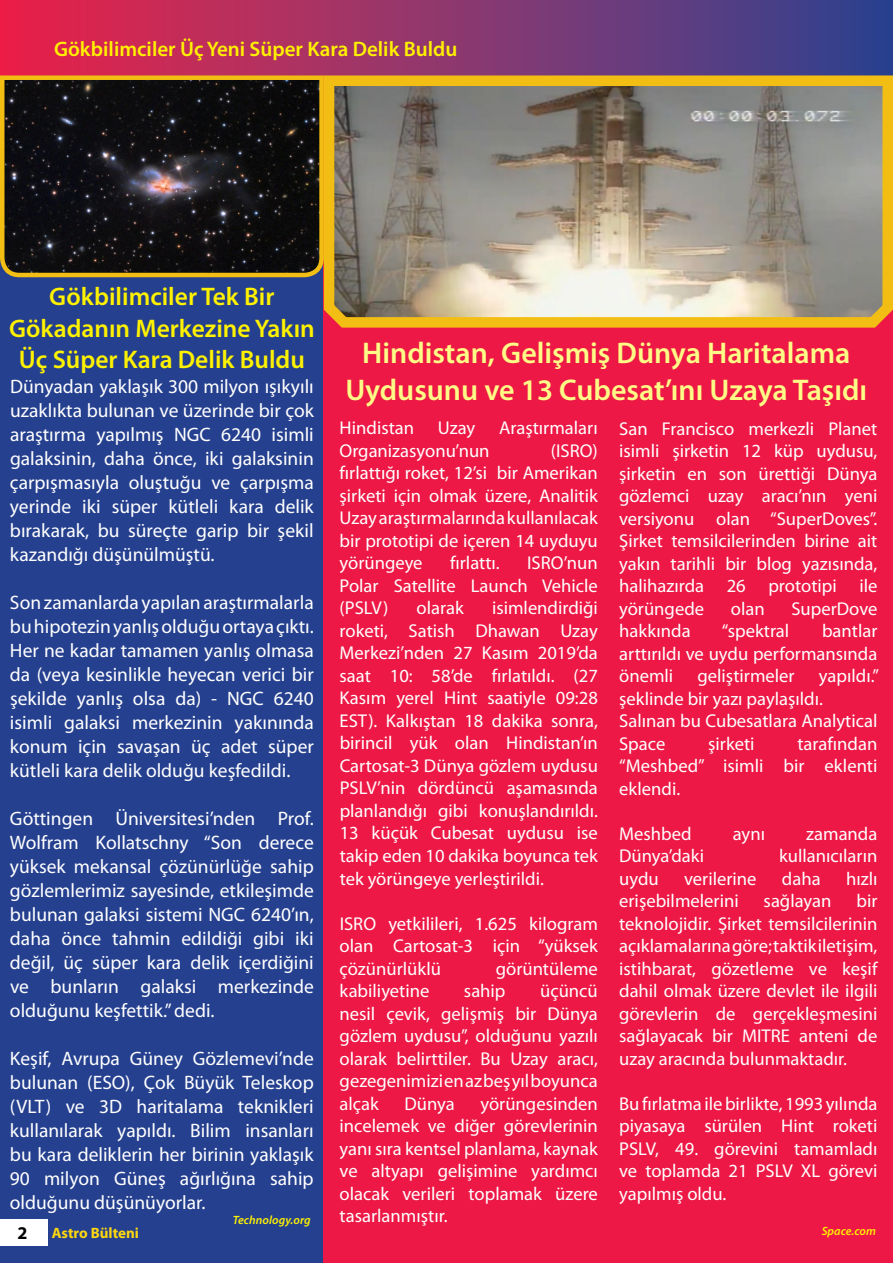
<style>
.page{position:relative;width:893px;height:1263px;background:#fff}
.page>*{position:absolute;margin:0;border:0;box-sizing:border-box;transform-origin:0 0}
.t1{font:600 30px/37.5px "Myriad Pro";color:#fefb86;text-align:center}
.t2{font:600 25.5px/31.5px "Myriad Pro";color:#fff200;text-align:center}
.t3{font:600 21px "Myriad Pro";color:#fff200}
.t4{font:19.5px/24px "Myriad Pro";color:#fff;text-align:justify}
.t5{font:18.6px/22.5px "Myriad Pro";color:#fff;text-align:justify}
.t6{font:700 18px "Myriad Pro";color:#000}
.t7{font:700 15px "Myriad Pro";color:#fed70e}
.t8{font:italic 600 12px "Myriad Pro";letter-spacing:.005em;color:#fff200}
</style>
<div class="page">
<div style="left:0;top:75px;width:324px;height:1188px;background:#25408f"></div>
<div style="left:324px;top:75px;width:569px;height:1188px;background:#ed1845"></div>
<div style="left:0;top:1219px;width:47px;height:26px;background:#fff"></div>
<div style="left:0;top:0;width:893px;height:75px;background:linear-gradient(to right,#ec2549,#2e4592)"></div>
<svg style="left:0;top:73px;width:319px;height:205px;background:#241e18"></svg>
<svg style="left:319px;top:70px;width:574px;height:263px;background:#a6957b"></svg>
<p class="t3" style="left:54px;top:35px;width:405px">Gökbilimciler Üç Yeni Süper Kara Delik Buldu</p>
<h2 class="t2" style="left:9px;top:280px;width:307px">Gökbilimciler Tek Bir<br>Gökadanın Merkezine Yakın<br>Üç Süper Kara Delik Buldu</h2>
<p class="t4" style="left:10px;top:374px;width:305px">Dünyadan yaklaşık 300 milyon ışıkyılı uzaklıkta bulunan ve üzerinde bir çok araştırma yapılmış NGC 6240 isimli galaksinin, daha önce, iki galaksinin çarpışmasıyla oluştuğu ve çarpışma yerinde iki süper kütleli kara delik bırakarak, bu süreçte garip bir şekil kazandığı düşünülmüştü.</p>
<p class="t4" style="left:10px;top:590px;width:305px">Son zamanlarda yapılan araştırmalarla buhipotezinyanlışolduğuortayaçıktı.<br>Her ne kadar tamamen yanlış olmasa da (veya kesinlikle heyecan verici bir şekilde yanlış olsa da) - NGC 6240 isimli galaksi merkezinin yakınında konum için savaşan üç adet süper kütleli kara delik olduğu keşfedildi.</p>
<p class="t4" style="left:10px;top:806px;width:305px">Göttingen Üniversitesi’nden Prof.<br>Wolfram Kollatschny “Son derece yüksek mekansal çözünürlüğe sahip gözlemlerimiz sayesinde, etkileşimde bulunan galaksi sistemi NGC 6240’ın, daha önce tahmin edildiği gibi iki değil, üç süper kara delik içerdiğini ve bunların galaksi merkezinde olduğunu keşfettik.”dedi.</p>
<p class="t4" style="left:10px;top:1046px;width:305px">Keşif, Avrupa Güney Gözlemevi’nde bulunan (ESO), Çok Büyük Teleskop (VLT) ve 3D haritalama teknikleri kullanılarak yapıldı. Bilim insanları bu kara deliklerin her birinin yaklaşık 90 milyon Güneş ağırlığına sahip olduğunu düşünüyorlar.</p>
<p class="t8" style="left:233px;top:1212px;width:79px">Technology.org</p>
<p class="t6" style="left:18px;top:1221px;width:11px">2</p>
<p class="t7" style="left:52px;top:1223px;width:89px">Astro Bülteni</p>
<h1 class="t1" style="left:345px;top:333px;width:523px">Hindistan, Gelişmiş Dünya Haritalama<br>Uydusunu ve 13 Cubesat’ını Uzaya Taşıdı</h1>
<p class="t5" style="left:339px;top:416px;width:76px">Hindistan</p>
<p class="t5" style="left:438px;top:416px;width:39px">Uzay</p>
<p class="t5" style="left:499px;top:416px;width:100px">Araştırmaları</p>
<p class="t5" style="left:339px;top:439px;width:152px">Organizasyonu’nun</p>
<p class="t5" style="left:339px;top:439px;width:260px;text-indent:211px">(ISRO) fırlattığı roket, 12’si bir Amerikan şirketi için olmak üzere, Analitik Uzayaraştırmalarındakullanılacak bir prototipi de içeren 14 uyduyu yörüngeye</p>
<p class="t5" style="left:450px;top:552px;width:51px">fırlattı.</p>
<p class="t5" style="left:340px;top:552px;width:260px;text-indent:188px">ISRO’nun Polar Satellite Launch Vehicle (PSLV)</p>
<p class="t5" style="left:340px;top:597px;width:260px;text-indent:152px">isimlendirdiği roketi, Satish Dhawan Uzay Merkezi’nden 27 Kasım 2019’da saat 10: 58’de fırlatıldı. (27<br>Kasım yerel Hint saatiyle 09:28<br>EST). Kalkıştan 18 dakika sonra, birincil yük olan Hindistan’ın Cartosat-3 Dünya gözlem uydusu PSLV’nin dördüncü aşamasında planlandığı gibi konuşlandırıldı.<br>13 küçük Cubesat uydusu ise takip eden 10 dakika boyunca tek tek yörüngeye yerleştirildi.</p>
<p class="t5" style="left:340px;top:912px;width:260px">ISRO yetkilileri, 1.625 kilogram olan Cartosat-3 için “yüksek çözünürlüklü</p>
<p class="t5" style="left:417px;top:597px;width:49px">olarak</p>
<p class="t5" style="left:496px;top:957px;width:104px">görüntüleme</p>
<p class="t5" style="left:340px;top:979px;width:91px">kabiliyetine</p>
<p class="t5" style="left:464px;top:979px;width:43px">sahip</p>
<p class="t5" style="left:340px;top:979px;width:260px;text-indent:201px">üçüncü nesil çevik, gelişmiş bir Dünya gözlem uydusu”, olduğunu yazılı olarak belirttiler. Bu Uzay aracı, gezegenimizienazbeşyılboyunca alçak</p>
<p class="t5" style="left:340px;top:1092px;width:260px;text-indent:141px">yörüngesinden incelemek ve diğer görevlerinin yanı sıra kentsel planlama, kaynak ve altyapı gelişimine yardımcı olacak verileri toplamak üzere tasarlanmıştır.</p>
<p class="t5" style="left:404px;top:1092px;width:52px">Dünya</p>
<p class="t5" style="left:619px;top:417px;width:260px">San Francisco merkezli Planet isimli şirketin 12 küp uydusu, şirketin en son ürettiği Dünya gözlemci uzay aracı’nın yeni versiyonu olan “SuperDoves”.<br>Şirket temsilcilerinden birine ait yakın tarihli bir blog yazısında, halihazırda 26 prototipi ile yörüngede</p>
<p class="t5" style="left:731px;top:597px;width:35px">olan</p>
<p class="t5" style="left:791px;top:597px;width:88px">SuperDove</p>
<p class="t5" style="left:619px;top:619px;width:260px;text-indent:203px">bantlar arttırıldı ve uydu performansında önemli</p>
<p class="t5" style="left:619px;top:619px;width:73px">hakkında</p>
<p class="t5" style="left:722px;top:619px;width:69px">“spektral</p>
<p class="t5" style="left:619px;top:664px;width:261px;text-align:left;text-indent:200px">yapıldı.” şeklinde bir yazı paylaşıldı.<br>Salınan bu Cubesatlara Analytical<br>Space</p>
<p class="t5" style="left:697px;top:664px;width:99px">geliştirmeler</p>
<p class="t5" style="left:619px;top:732px;width:260px;text-indent:178px">tarafından “Meshbed” isimli bir eklenti eklendi.</p>
<p class="t5" style="left:619px;top:822px;width:74px">Meshbed</p>
<p class="t5" style="left:733px;top:822px;width:34px">aynı</p>
<p class="t5" style="left:806px;top:822px;width:73px">zamanda</p>
<p class="t5" style="left:619px;top:844px;width:87px">Dünya’daki</p>
<p class="t5" style="left:779px;top:844px;width:100px">kullanıcıların</p>
<p class="t5" style="left:619px;top:867px;width:41px">uydu</p>
<p class="t5" style="left:684px;top:867px;width:74px">verilerine</p>
<p class="t5" style="left:782px;top:867px;width:40px">daha</p>
<p class="t5" style="left:846px;top:867px;width:33px">hızlı</p>
<p class="t5" style="left:619px;top:889px;width:121px">erişebilmelerini</p>
<p class="t5" style="left:764px;top:889px;width:69px">sağlayan</p>
<p class="t5" style="left:708px;top:732px;width:48px">şirketi</p>
<p class="t5" style="left:619px;top:889px;width:260px;text-indent:237px">bir teknolojidir. Şirket temsilcilerinin açıklamalarınagöre;taktikiletişim, istihbarat, gözetleme ve keşif dahil olmak üzere devlet ile ilgili görevlerin de gerçekleşmesini sağlayacak bir MITRE anteni de uzay aracında bulunmaktadır.</p>
<p class="t5" style="left:619px;top:1092px;width:260px">Bufırlatma ilebirlikte, 1993 yılında piyasaya sürülen Hint roketi PSLV, 49. görevini tamamladı ve toplamda 21 PSLV XL görevi yapılmış oldu.</p>
<p class="t8" style="left:822px;top:1223px;width:56px">Space.com</p>
</div>
